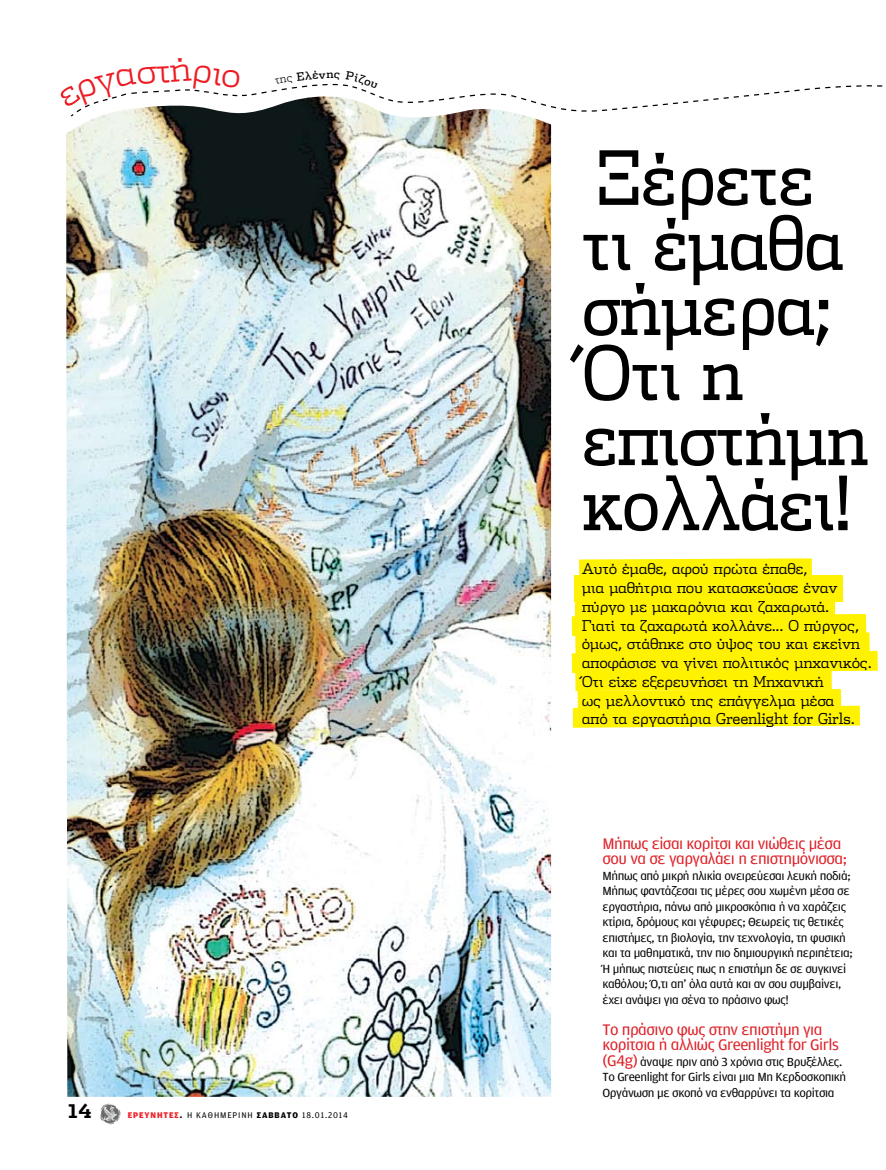
<style>
.page{position:relative;width:886px;height:1170px;background:#fff}
.page>*{position:absolute;margin:0;border:0;box-sizing:border-box;transform-origin:0 0}
.t1{font:75px/65px "KAS Dispatch 03 Roman";letter-spacing:-.03em;color:#000;scale:.9 1}
.t2{font:700 18.75px "KAS Dispatch 07";color:#000}
.t3{font:16.25px/15.5px "KAS Amplitude 040 Beta";letter-spacing:-.03em;color:#de2027;scale:1.04 1}
.t4{font:300 15px/18.8px "KAS Dispatch 01";letter-spacing:-.025em;color:#000}
.t5{font:12.5px/15.5px "KAS Amplitude 040 Beta";letter-spacing:-.03em;color:#000;scale:1.04 1}
.t6{font:8.75px "KAS Amplitude 040 Beta";letter-spacing:.1em;color:#000}
.s1{font-family:"KAS Amplitude 08 NW Heavy";color:#ed1c24}
.s2{font-family:"KAS Amplitude 08 NW Heavy"}
.s3{font-size:16.25px;color:#de2027}
</style>
<div class="page">
<img style="left:100px;top:1103px;width:20px;height:21px">
<img style="left:66px;top:121px;width:485px;height:975px">
<svg style="left:579px;top:558px;width:233px;height:16px;background:#fff20f"></svg>
<svg style="left:572px;top:614px;width:306px;height:114px;background:#fff316"></svg>
<div style="left:574px;top:574px;width:268px;height:27px;background:#fff200"></div>
<div style="left:575px;top:599px;width:260px;height:24px;background:#fff200"></div>
<svg style="left:71px;top:83px;width:812px;height:38px"></svg>
<h2 class="t2" style="left:67px;top:1098px;width:26px">14</h2>
<p class="t6" style="left:128px;top:1110px;width:222px"><span class="s1">ΕΡΕΥΝΗΤΕΣ</span><span class="s2">.</span> Η ΚΑΘΗΜΕΡΙΝΗ <span class="s2">σαββατο</span> 18.01.2014</p>
<h1 class="t1" style="left:581px;top:141px;width:321px">Ξέρετε τι έμαθα σήμερα;<br>Ότι η επιστήμη κολλάει!</h1>
<p class="t4" style="left:582px;top:559px;width:292px">Αυτό έμαθε, αφού πρώτα έπαθε,<br>μια μαθήτρια που κατασκεύασε έναν πύργο με μακαρόνια και ζαχαρωτά.<br>Γιατί τα ζαχαρωτά κολλάνε... Ο πύργος, όμως, στάθηκε στο ύψος του και εκείνη αποφάσισε να γίνει πολιτικός μηχανικός.<br>Ότι είχε εξερευνήσει τη Μηχανική<br>ως μελλοντικό της επάγγελμα μέσα<br>από τα εργαστήρια Greenlight for Girls.</p>
<h3 class="t3" style="left:602px;top:835px;width:237px">Μήπως είσαι κορίτσι και νιώθεις μέσα σου να σε γαργαλάει η επιστημόνισσα;</h3>
<p class="t5" style="left:602px;top:867px;width:242px">Μήπως από μικρή ηλικία ονειρεύεσαι λευκή ποδιά; Μήπως φαντάζεσαι τις μέρες σου χωμένη μέσα σε εργαστήρια, πάνω από μικροσκόπια ή να χαράζεις κτίρια, δρόμους και γέφυρες; Θεωρείς τις θετικές επιστήμες, τη βιολογία, την τεχνολογία, τη φυσική και τα μαθηματικά, την πιο δημιουργική περιπέτεια; Ή μήπως πιστεύεις πως η επιστήμη δε σε συγκινεί καθόλου; Ό,τι απ’ όλα αυτά και αν σου συμβαίνει, έχει ανάψει για σένα το πράσινο φως!</p>
<h3 class="t3" style="left:602px;top:1021px;width:229px">Το πράσινο φως στην επιστήμη για κορίτσια ή αλλιώς Greenlight for Girls</h3>
<p class="t5" style="left:602px;top:1053px;width:236px"><span class="s3">(G4g)</span> άναψε πριν από 3 χρόνια στις Βρυξέλλες.<br>Το Greenlight for Girls είναι μια Μη Κερδοσκοπική<br>Οργάνωση με σκοπό να ενθαρρύνει τα κορίτσια</p>
</div>
